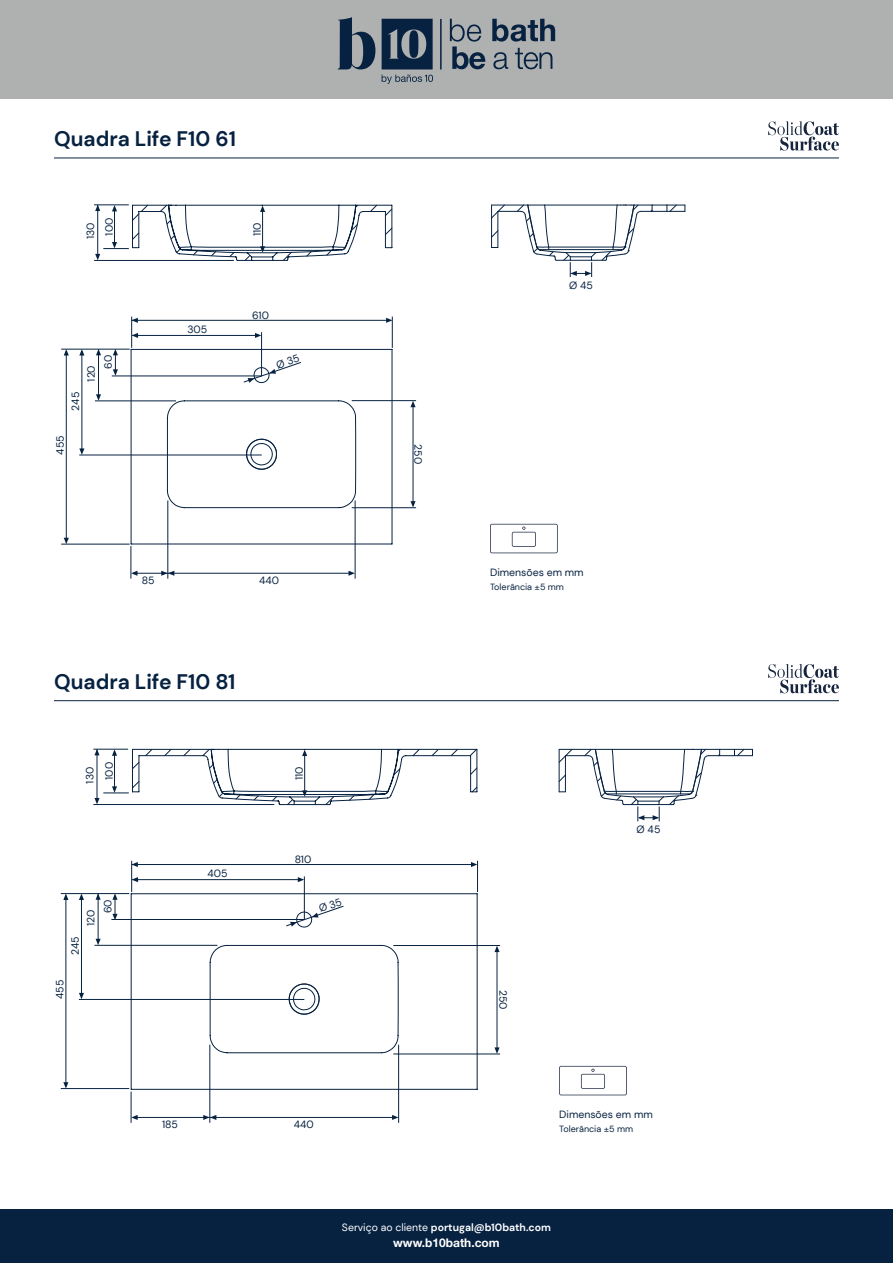
<style>
.page{position:relative;width:893px;height:1263px;background:#fff}
.page>*{position:absolute;margin:0;border:0;box-sizing:border-box;transform-origin:0 0}
.t1{font:700 21px "DM Sans";color:#072241}
.t2{font:700 12px "Helvetica Neue LT Std";color:#fff}
.t3{font:10.5px/18.6px "DM Sans";color:#072241;text-align:center}
.t4{font:700 10.5px "DM Sans";color:#fff}
.t5{font:9px "DM Sans";color:#072241}
.s1{font-weight:400}
</style>
<div class="page">
<hr style="left:94px;top:260px;width:140px;height:1px;background:#072241">
<hr style="left:94px;top:205px;width:35px;height:1px;background:#072241">
<hr style="left:392px;top:317px;width:1px;height:31px;background:#072241">
<hr style="left:168px;top:500px;width:1px;height:79px;background:#072241">
<hr style="left:131px;top:546px;width:1px;height:33px;background:#072241">
<hr style="left:355px;top:500px;width:1px;height:79px;background:#072241">
<hr style="left:261px;top:332px;width:1px;height:44px;background:#072241">
<hr style="left:352px;top:507px;width:64px;height:1px;background:#072241">
<hr style="left:352px;top:400px;width:64px;height:1px;background:#072241">
<hr style="left:131px;top:317px;width:1px;height:31px;background:#072241">
<hr style="left:132px;top:320px;width:257px;height:1px;background:#072241">
<hr style="left:134px;top:573px;width:218px;height:1px;background:#072241">
<hr style="left:132px;top:335px;width:126px;height:1px;background:#072241">
<hr style="left:413px;top:404px;width:1px;height:100px;background:#072241">
<svg style="left:386px;top:318px;width:6px;height:5px"></svg>
<svg style="left:349px;top:571px;width:6px;height:5px"></svg>
<svg style="left:255px;top:333px;width:6px;height:5px"></svg>
<svg style="left:410px;top:501px;width:6px;height:6px"></svg>
<svg style="left:131px;top:318px;width:7px;height:5px"></svg>
<svg style="left:131px;top:571px;width:6px;height:5px"></svg>
<svg style="left:161px;top:571px;width:13px;height:5px"></svg>
<svg style="left:132px;top:333px;width:6px;height:5px"></svg>
<svg style="left:410px;top:401px;width:6px;height:6px"></svg>
<hr style="left:54px;top:158px;width:785px;height:1px;background:#072241">
<hr style="left:54px;top:700px;width:785px;height:1px;background:#072241">
<svg style="left:768px;top:121px;width:71px;height:30px"></svg>
<svg style="left:768px;top:664px;width:71px;height:29px"></svg>
<svg style="left:490px;top:524px;width:68px;height:29px"></svg>
<svg style="left:559px;top:1066px;width:68px;height:29px"></svg>
<hr style="left:93px;top:804px;width:181px;height:1px;background:#072241">
<hr style="left:93px;top:749px;width:35px;height:1px;background:#072241">
<hr style="left:477px;top:861px;width:1px;height:31px;background:#072241">
<hr style="left:210px;top:1045px;width:1px;height:78px;background:#072241">
<hr style="left:131px;top:1091px;width:1px;height:32px;background:#072241">
<hr style="left:398px;top:1045px;width:1px;height:78px;background:#072241">
<hr style="left:304px;top:876px;width:1px;height:44px;background:#072241">
<hr style="left:393px;top:1054px;width:107px;height:1px;background:#072241">
<hr style="left:393px;top:945px;width:107px;height:1px;background:#072241">
<hr style="left:131px;top:861px;width:1px;height:31px;background:#072241">
<hr style="left:132px;top:864px;width:342px;height:1px;background:#072241">
<hr style="left:134px;top:1117px;width:261px;height:1px;background:#072241">
<hr style="left:132px;top:879px;width:169px;height:1px;background:#072241">
<hr style="left:497px;top:949px;width:1px;height:101px;background:#072241">
<svg style="left:471px;top:862px;width:6px;height:5px"></svg>
<svg style="left:392px;top:1115px;width:6px;height:5px"></svg>
<svg style="left:298px;top:877px;width:6px;height:5px"></svg>
<svg style="left:494px;top:1047px;width:6px;height:7px"></svg>
<svg style="left:131px;top:862px;width:7px;height:5px"></svg>
<svg style="left:131px;top:1115px;width:7px;height:5px"></svg>
<svg style="left:203px;top:1115px;width:13px;height:5px"></svg>
<svg style="left:132px;top:877px;width:6px;height:5px"></svg>
<svg style="left:494px;top:946px;width:6px;height:6px"></svg>
<svg style="left:130px;top:349px;width:263px;height:196px"></svg>
<hr style="left:79px;top:455px;width:183px;height:1px;background:#072241">
<hr style="left:79px;top:999px;width:225px;height:1px;background:#072241">
<hr style="left:112px;top:376px;width:150px;height:1px;background:#072241">
<hr style="left:111px;top:919px;width:194px;height:1px;background:#072241">
<hr style="left:61px;top:544px;width:69px;height:1px;background:#072241">
<hr style="left:61px;top:1088px;width:68px;height:1px;background:#072241">
<hr style="left:95px;top:401px;width:81px;height:1px;background:#072241">
<hr style="left:94px;top:945px;width:123px;height:1px;background:#072241">
<hr style="left:61px;top:349px;width:69px;height:1px;background:#072241">
<hr style="left:61px;top:893px;width:68px;height:1px;background:#072241">
<hr style="left:98px;top:349px;width:1px;height:48px;background:#072241">
<hr style="left:98px;top:894px;width:1px;height:48px;background:#072241">
<hr style="left:82px;top:351px;width:1px;height:101px;background:#072241">
<hr style="left:81px;top:895px;width:1px;height:101px;background:#072241">
<hr style="left:66px;top:351px;width:1px;height:190px;background:#072241">
<hr style="left:66px;top:895px;width:1px;height:190px;background:#072241">
<svg style="left:96px;top:394px;width:5px;height:7px"></svg>
<svg style="left:96px;top:939px;width:5px;height:6px"></svg>
<svg style="left:79px;top:448px;width:5px;height:7px"></svg>
<svg style="left:79px;top:993px;width:5px;height:6px"></svg>
<svg style="left:64px;top:538px;width:5px;height:6px"></svg>
<svg style="left:63px;top:1082px;width:5px;height:6px"></svg>
<svg style="left:96px;top:349px;width:5px;height:6px"></svg>
<svg style="left:96px;top:893px;width:5px;height:7px"></svg>
<svg style="left:113px;top:349px;width:5px;height:27px"></svg>
<svg style="left:112px;top:893px;width:6px;height:26px"></svg>
<svg style="left:79px;top:349px;width:5px;height:6px"></svg>
<svg style="left:79px;top:893px;width:5px;height:7px"></svg>
<svg style="left:64px;top:349px;width:5px;height:6px"></svg>
<svg style="left:63px;top:893px;width:5px;height:7px"></svg>
<svg style="left:130px;top:893px;width:348px;height:197px"></svg>
<svg style="left:491px;top:204px;width:194px;height:73px"></svg>
<svg style="left:558px;top:748px;width:195px;height:73px"></svg>
<svg style="left:94px;top:748px;width:384px;height:58px"></svg>
<svg style="left:95px;top:204px;width:298px;height:57px"></svg>
<div style="left:0;top:0;width:893px;height:99px;background:#afb1b1"></div>
<div style="left:0;top:1209px;width:893px;height:54px;background:#072241"></div>
<svg style="left:338px;top:17px;width:37px;height:53px"></svg>
<svg style="left:382px;top:19px;width:51px;height:50px"></svg>
<svg style="left:382px;top:75px;width:51px;height:9px"></svg>
<svg style="left:492px;top:19px;width:63px;height:23px"></svg>
<svg style="left:450px;top:19px;width:36px;height:50px"></svg>
<svg style="left:493px;top:52px;width:15px;height:17px"></svg>
<svg style="left:515px;top:48px;width:37px;height:21px"></svg>
<hr style="left:440px;top:19px;width:2px;height:51px;background:#072241">
<svg style="left:243px;top:354px;width:58px;height:29px"></svg>
<svg style="left:286px;top:898px;width:58px;height:29px"></svg>
<h1 class="t1" style="left:54px;top:126px;width:183px">Quadra Life F10 61</h1>
<p class="t3" style="left:81px;top:239px;width:23px;rotate:-90deg">130<br>100</p>
<p class="t3" style="left:248px;top:236px;width:15px;rotate:-90deg">110</p>
<p class="t3" style="left:66px;top:411px;width:20px;rotate:-90deg">245</p>
<p class="t3" style="left:82px;top:382px;width:18px;rotate:-90deg">120</p>
<p class="t3" style="left:99px;top:369px;width:15px;rotate:-90deg">60</p>
<p class="t3" style="left:51px;top:455px;width:21px;rotate:-90deg">455</p>
<p class="t3" style="left:187px;top:320px;width:21px">305</p>
<p class="t3" style="left:252px;top:305px;width:19px">610</p>
<p class="t3" style="left:427px;top:444px;width:21px;rotate:90deg">250</p>
<p class="t3" style="left:569px;top:275px;width:25px">Ø 45</p>
<p class="t3" style="left:142px;top:571px;width:14px">85</p>
<p class="t3" style="left:259px;top:571px;width:21px">440</p>
<h1 class="t1" style="left:54px;top:669px;width:183px">Quadra Life F10 81</h1>
<p class="t3" style="left:80px;top:783px;width:18px;rotate:-90deg">130</p>
<p class="t3" style="left:100px;top:780px;width:19px;rotate:-90deg">100</p>
<p class="t3" style="left:66px;top:955px;width:20px;rotate:-90deg">245</p>
<p class="t3" style="left:82px;top:926px;width:18px;rotate:-90deg">120</p>
<p class="t3" style="left:98px;top:913px;width:15px;rotate:-90deg">60</p>
<p class="t3" style="left:50px;top:999px;width:21px;rotate:-90deg">455</p>
<p class="t3" style="left:207px;top:864px;width:22px">405</p>
<p class="t3" style="left:290px;top:780px;width:15px;rotate:-90deg">110</p>
<p class="t3" style="left:295px;top:850px;width:18px">810</p>
<p class="t3" style="left:490px;top:563px;width:95px">Dimensões em mm</p>
<p class="t5" style="left:490px;top:581px;width:75px">Tolerância ±5 mm</p>
<p class="t3" style="left:513px;top:990px;width:21px;rotate:90deg">250</p>
<p class="t3" style="left:637px;top:820px;width:25px">Ø 45</p>
<p class="t3" style="left:162px;top:1115px;width:18px">185</p>
<p class="t3" style="left:294px;top:1115px;width:21px">440</p>
<p class="t3" style="left:559px;top:1105px;width:95px">Dimensões em mm</p>
<p class="t5" style="left:559px;top:1123px;width:75px">Tolerância ±5 mm</p>
<p class="t4" style="left:342px;top:1220px;width:211px"><span class="s1">Serviço ao cliente</span> portugal@b10bath.com</p>
<p class="t2" style="left:393px;top:1236px;width:108px">www.b10bath.com</p>
</div>
